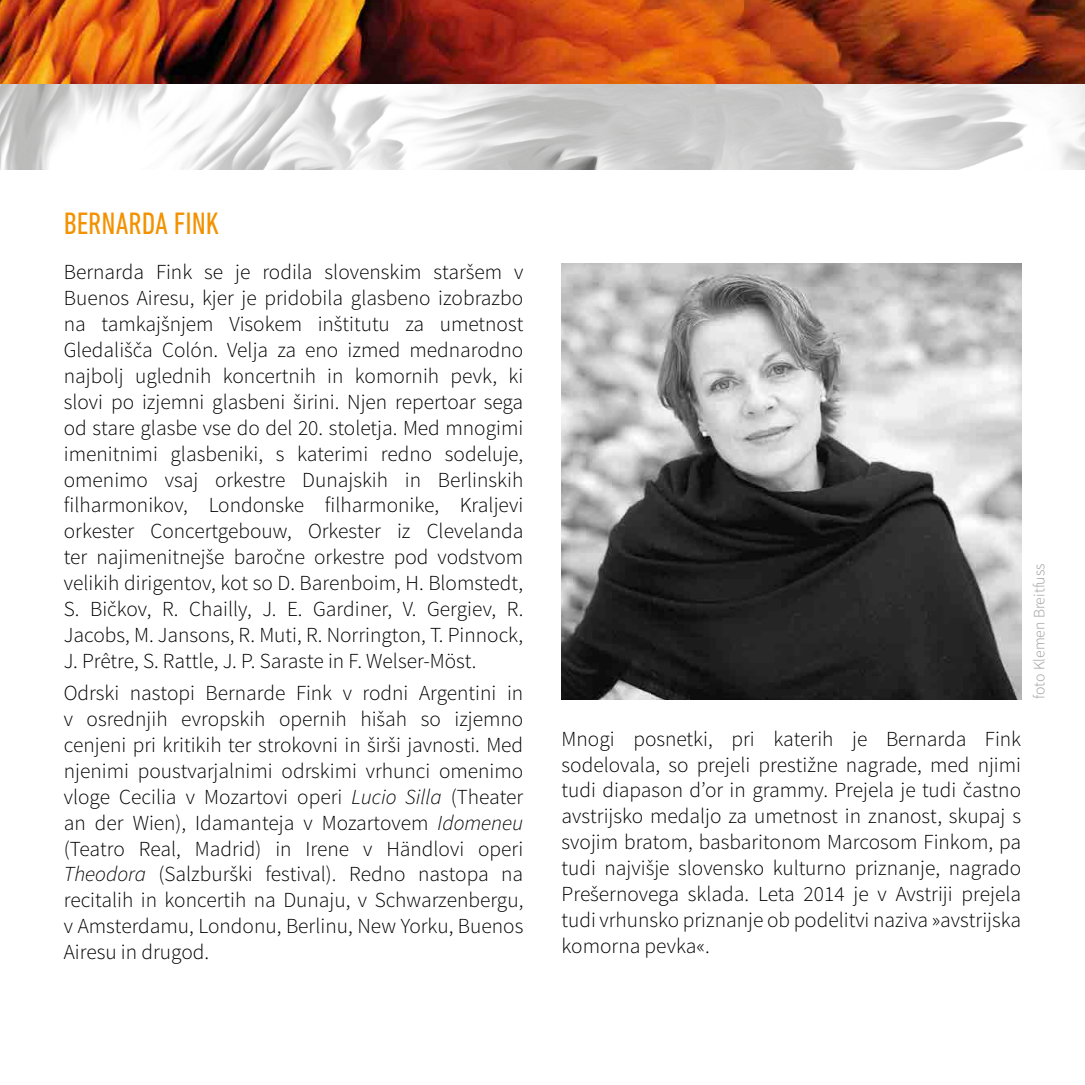
<style>
.page{position:relative;width:1085px;height:1085px;background:#fff}
.page>*{position:absolute;margin:0;border:0;box-sizing:border-box;transform-origin:0 0}
.t1{font:condensed 31.5px "DIN Next LT Pro";color:#f39200}
.t2{font:300 21.38px/25.9px "Source Sans Pro";color:#000;text-align:justify}
.t3{font:300 15.75px "Source Sans Pro";color:#9d9d9c}
.s1{font-style:italic}
</style>
<div class="page">
<img style="left:0;top:0;width:1084px;height:170px">
<img style="left:561px;top:263px;width:459px;height:436px">
<h1 class="t1" style="left:64px;top:206px;width:157px">BERNARDA FINK</h1>
<p class="t2" style="left:64px;top:259px;width:461px">Bernarda Fink se je rodila slovenskim staršem v Buenos Airesu, kjer je pridobila glasbeno izobrazbo na tamkajšnjem Visokem inštitutu za umetnost Gledališča Colón. Velja za eno izmed mednarodno najbolj uglednih koncertnih in komornih pevk, ki slovi po izjemni glasbeni širini. Njen repertoar sega od stare glasbe vse do del 20. stoletja. Med mnogimi imenitnimi glasbeniki, s katerimi redno sodeluje, omenimo vsaj orkestre Dunajskih in Berlinskih filharmonikov, Londonske filharmonike, Kraljevi orkester Concertgebouw, Orkester iz Clevelanda ter najimenitnejše baročne orkestre pod vodstvom velikih dirigentov, kot so D. Barenboim, H. Blomstedt, S. Bičkov, R. Chailly, J. E. Gardiner, V. Gergiev, R.<br>Jacobs, M. Jansons, R. Muti, R. Norrington, T. Pinnock, J. Prêtre, S. Rattle, J. P. Saraste in F. Welser-Möst.</p>
<p class="t2" style="left:64px;top:680px;width:461px">Odrski nastopi Bernarde Fink v rodni Argentini in v osrednjih evropskih opernih hišah so izjemno cenjeni pri kritikih ter strokovni in širši javnosti. Med njenimi poustvarjalnimi odrskimi vrhunci omenimo vloge Cecilia v Mozartovi operi <span class="s1">Lucio Silla</span> (Theater an der Wien), Idamanteja v Mozartovem <span class="s1">Idomeneu </span>(Teatro Real, Madrid) in Irene v Händlovi operi <span class="s1">Theodora</span> (Salzburški festival). Redno nastopa na recitalih in koncertih na Dunaju, v Schwarzenbergu, v Amsterdamu, Londonu, Berlinu, New Yorku, Buenos Airesu in drugod.</p>
<p class="t3" style="left:1029px;top:699px;width:137px;rotate:-90deg">foto Klemen Breitfuss</p>
<p class="t2" style="left:561px;top:725px;width:461px">Mnogi posnetki, pri katerih je Bernarda Fink sodelovala, so prejeli prestižne nagrade, med njimi tudi diapason d’or in grammy. Prejela je tudi častno avstrijsko medaljo za umetnost in znanost, skupaj s svojim bratom, basbaritonom Marcosom Finkom, pa tudi najvišje slovensko kulturno priznanje, nagrado Prešernovega sklada. Leta 2014 je v Avstriji prejela tudi vrhunsko priznanje ob podelitvi naziva »avstrijska komorna pevka«.</p>
</div>
